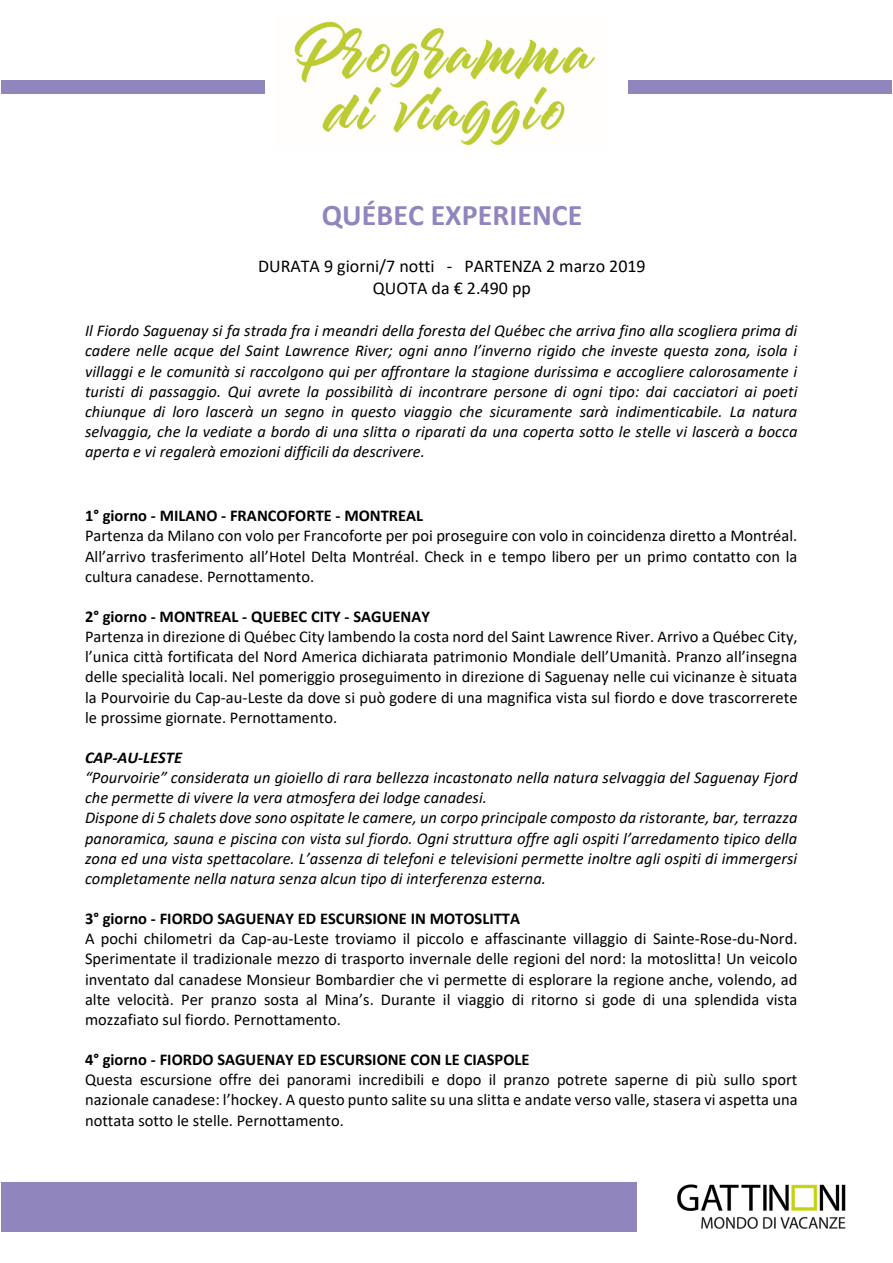
<style>
.page{position:relative;width:893px;height:1263px;background:#fff}
.page>*{position:absolute;margin:0;border:0;box-sizing:border-box;transform-origin:0 0}
.t1{font:700 30px "Calibri";color:#9185be}
.t2{font:18px/22px "Calibri";color:#000;text-align:center}
.t3{font:16.5px/20.1px "Calibri";color:#000;text-align:justify}
.t4{font:italic 16.5px/20.1px "Calibri";color:#000;text-align:justify}
.t5{font:700 16.5px "Calibri";color:#000}
.t6{font:italic 700 16.5px "Calibri";color:#000}
</style>
<div class="page">
<img style="left:294px;top:21px;width:302px;height:124px">
<div style="left:1px;top:80px;width:263px;height:13px;background:#9185be"></div>
<div style="left:628px;top:80px;width:263px;height:13px;background:#9185be"></div>
<div style="left:1px;top:1182px;width:636px;height:50px;background:#9185be"></div>
<img style="left:677px;top:1184px;width:169px;height:45px">
<h1 class="t1" style="left:322px;top:202px;width:262px">QUÉBEC EXPERIENCE</h1>
<p class="t2" style="left:258px;top:256px;width:389px">DURATA 9 giorni/7 notti ‐ PARTENZA 2 marzo 2019<br>QUOTA da € 2.490 pp</p>
<p class="t4" style="left:85px;top:322px;width:714px">Il Fiordo Saguenay si fa strada fra i meandri della foresta del Québec che arriva fino alla scogliera prima di cadere nelle acque del Saint Lawrence River; ogni anno l’inverno rigido che investe questa zona, isola i villaggi e le comunità si raccolgono qui per affrontare la stagione durissima e accogliere calorosamente i turisti di passaggio. Qui avrete la possibilità di incontrare persone di ogni tipo: dai cacciatori ai poeti chiunque di loro lascerà un segno in questo viaggio che sicuramente sarà indimenticabile. La natura selvaggia, che la vediate a bordo di una slitta o riparati da una coperta sotto le stelle vi lascerà a bocca aperta e vi regalerà emozioni difficili da descrivere.</p>
<p class="t5" style="left:85px;top:509px;width:340px">1° giorno ‐ MILANO ‐ FRANCOFORTE ‐ MONTREAL</p>
<p class="t3" style="left:85px;top:527px;width:714px">Partenza da Milano con volo per Francoforte per poi proseguire con volo in coincidenza diretto a Montréal.<br>All’arrivo trasferimento all’Hotel Delta Montréal. Check in e tempo libero per un primo contatto con la cultura canadese. Pernottamento.</p>
<p class="t5" style="left:85px;top:610px;width:346px">2° giorno ‐ MONTREAL ‐ QUEBEC CITY ‐ SAGUENAY</p>
<p class="t3" style="left:85px;top:628px;width:714px">Partenza in direzione di Québec City lambendo la costa nord del Saint Lawrence River. Arrivo a Québec City, l’unica città fortificata del Nord America dichiarata patrimonio Mondiale dell’Umanità. Pranzo all’insegna delle specialità locali. Nel pomeriggio proseguimento in direzione di Saguenay nelle cui vicinanze è situata la Pourvoirie du Cap‐au‐Leste da dove si può godere di una magnifica vista sul fiordo e dove trascorrerete le prossime giornate. Pernottamento.</p>
<p class="t6" style="left:85px;top:751px;width:99px">CAP‐AU‐LESTE</p>
<p class="t4" style="left:85px;top:769px;width:714px;text-align:left">“Pourvoirie” considerata un gioiello di rara bellezza incastonato nella natura selvaggia del Saguenay Fjord che permette di vivere la vera atmosfera dei lodge canadesi.<br>Dispone di 5 chalets dove sono ospitate le camere, un corpo principale composto da ristorante, bar, terrazza panoramica, sauna e piscina con vista sul fiordo. Ogni struttura offre agli ospiti l’arredamento tipico della zona ed una vista spettacolare. L’assenza di telefoni e televisioni permette inoltre agli ospiti di immergersi completamente nella natura senza alcun tipo di interferenza esterna.</p>
<p class="t5" style="left:85px;top:912px;width:436px">3° giorno ‐ FIORDO SAGUENAY ED ESCURSIONE IN MOTOSLITTA</p>
<p class="t3" style="left:85px;top:930px;width:714px">A pochi chilometri da Cap‐au‐Leste troviamo il piccolo e affascinante villaggio di Sainte‐Rose‐du‐Nord.<br>Sperimentate il tradizionale mezzo di trasporto invernale delle regioni del nord: la motoslitta! Un veicolo inventato dal canadese Monsieur Bombardier che vi permette di esplorare la regione anche, volendo, ad alte velocità. Per pranzo sosta al Mina’s. Durante il viaggio di ritorno si gode di una splendida vista mozzafiato sul fiordo. Pernottamento.</p>
<p class="t5" style="left:85px;top:1053px;width:446px">4° giorno ‐ FIORDO SAGUENAY ED ESCURSIONE CON LE CIASPOLE</p>
<p class="t3" style="left:85px;top:1071px;width:714px">Questa escursione offre dei panorami incredibili e dopo il pranzo potrete saperne di più sullo sport nazionale canadese: l’hockey. A questo punto salite su una slitta e andate verso valle, stasera vi aspetta una nottata sotto le stelle. Pernottamento.</p>
</div>
